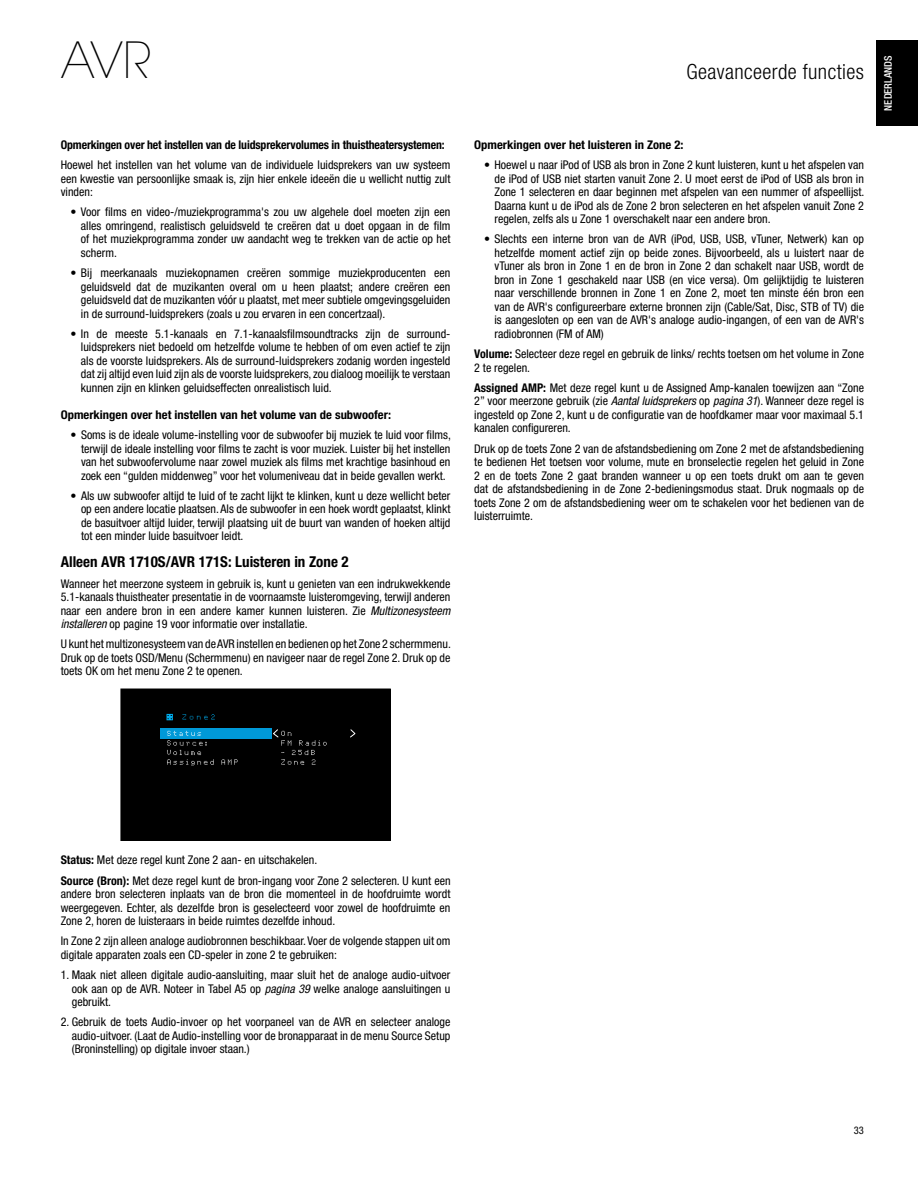
<style>
.page{position:relative;width:918px;height:1188px;background:#fff}
.page>*{position:absolute;margin:0;border:0;box-sizing:border-box;transform-origin:0 0}
.t1{font:200 49.5px "ITC Avant Garde Std";color:#000}
.t2{font:300 condensed 21px "Helvetica Neue LT Pro";letter-spacing:.02em;color:#000}
.t3{font:700 condensed 15px "Helvetica Neue LT Pro";color:#000}
.t4{font:condensed 12px/13.5px "Helvetica Neue LT Pro";color:#000;text-align:justify}
.t5{font:700 condensed 12px "Helvetica Neue LT Pro";color:#000;scale:1.05 1}
.t6{font:700 condensed 12px "Helvetica Neue LT Pro";color:#000}
.t7{font:500 condensed 10.5px "Helvetica Neue LT Pro";color:#fff}
.t8{font:condensed 10.5px "Helvetica Neue LT Pro";color:#000}
.s1{font-style:italic}
.s2{font-weight:700}
</style>
<div class="page">
<div style="left:876px;top:40px;width:42px;height:86px;background:#000"></div>
<div style="left:121px;top:689px;width:269px;height:152px;background:#000"></div>
<div style="left:160px;top:728px;width:111px;height:10px;background:#0099d8"></div>
<svg style="left:183px;top:714px;width:32px;height:6px"></svg>
<svg style="left:167px;top:731px;width:47px;height:34px"></svg>
<svg style="left:221px;top:759px;width:17px;height:6px"></svg>
<svg style="left:273px;top:729px;width:83px;height:36px"></svg>
<svg style="left:167px;top:714px;width:6px;height:6px"></svg>
<h1 class="t1" style="left:61px;top:31px;width:91px">AVR</h1>
<p class="t6" style="left:61px;top:137px;width:385px">Opmerkingen over het instellen van de luidsprekervolumes in thuistheatersystemen:</p>
<p class="t4" style="left:61px;top:158px;width:391px">Hoewel het instellen van het volume van de individuele luidsprekers van uw systeem een kwestie van persoonlijke smaak is, zijn hier enkele ideeën die u wellicht nuttig zult vinden:</p>
<p class="t4" style="left:81px;top:205px;width:371px;text-indent:-11px">• Voor films en video-/muziekprogramma's zou uw algehele doel moeten zijn een alles omringend, realistisch geluidsveld te creëren dat u doet opgaan in de film of het muziekprogramma zonder uw aandacht weg te trekken van de actie op het scherm.</p>
<p class="t4" style="left:81px;top:266px;width:371px;text-indent:-10px">• Bij meerkanaals muziekopnamen creëren sommige muziekproducenten een geluidsveld dat de muzikanten overal om u heen plaatst; andere creëren een geluidsveld dat de muzikanten vóór u plaatst, met meer subtiele omgevingsgeluiden in de surround-luidsprekers (zoals u zou ervaren in een concertzaal).</p>
<p class="t4" style="left:81px;top:327px;width:371px;text-indent:-10px">• In de meeste 5.1-kanaals en 7.1-kanaalsfilmsoundtracks zijn de surround&shy;luidsprekers niet bedoeld om hetzelfde volume te hebben of om even actief te zijn als de voorste luidsprekers. Als de surround-luidsprekers zodanig worden ingesteld dat zij altijd even luid zijn als de voorste luidsprekers, zou dialoog moeilijk te verstaan kunnen zijn en klinken geluidseffecten onrealistisch luid.</p>
<p class="t5" style="left:61px;top:407px;width:316px">Opmerkingen over het instellen van het volume van de subwoofer:</p>
<p class="t4" style="left:81px;top:428px;width:371px;text-indent:-10px">• Soms is de ideale volume-instelling voor de subwoofer bij muziek te luid voor films, terwijl de ideale instelling voor films te zacht is voor muziek. Luister bij het instellen van het subwoofervolume naar zowel muziek als films met krachtige basinhoud en zoek een “gulden middenweg” voor het volumeniveau dat in beide gevallen werkt.</p>
<p class="t4" style="left:81px;top:489px;width:371px;text-indent:-10px">• Als uw subwoofer altijd te luid of te zacht lijkt te klinken, kunt u deze wellicht beter op een andere locatie plaatsen. Als de subwoofer in een hoek wordt geplaatst, klinkt de basuitvoer altijd luider, terwijl plaatsing uit de buurt van wanden of hoeken altijd tot een minder luide basuitvoer leidt.</p>
<p class="t3" style="left:61px;top:553px;width:289px">Alleen AVR 1710S/AVR 171S: Luisteren in Zone 2</p>
<p class="t4" style="left:61px;top:577px;width:391px">Wanneer het meerzone systeem in gebruik is, kunt u genieten van een indrukwekkende 5.1-kanaals thuistheater presentatie in de voornaamste luisteromgeving, terwijl anderen naar een andere bron in een andere kamer kunnen luisteren. Zie <span class="s1">Multizonesysteem installeren</span> op pagine 19 voor informatie over installatie.</p>
<p class="t4" style="left:61px;top:637px;width:392px">U kunt het multizonesysteem van de AVR instellen en bedienen op het Zone 2 schermmenu.<br>Druk op de toets OSD/Menu (Schermmenu) en navigeer naar de regel Zone 2. Druk op de toets OK om het menu Zone 2 te openen.</p>
<h2 class="t2" style="left:686px;top:59px;width:179px">Geavanceerde functies</h2>
<p class="t5" style="left:474px;top:137px;width:201px">Opmerkingen over het luisteren in Zone 2:</p>
<p class="t4" style="left:495px;top:158px;width:371px;text-indent:-10px">• Hoewel u naar iPod of USB als bron in Zone 2 kunt luisteren, kunt u het afspelen van de iPod of USB niet starten vanuit Zone 2. U moet eerst de iPod of USB als bron in Zone 1 selecteren en daar beginnen met afspelen van een nummer of afspeellijst.<br>Daarna kunt u de iPod als de Zone 2 bron selecteren en het afspelen vanuit Zone 2 regelen, zelfs als u Zone 1 overschakelt naar een andere bron.</p>
<p class="t4" style="left:495px;top:232px;width:371px;text-indent:-10px">• Slechts een interne bron van de AVR (iPod, USB, USB, vTuner, Netwerk) kan op hetzelfde moment actief zijn op beide zones. Bijvoorbeeld, als u luistert naar de vTuner als bron in Zone 1 en de bron in Zone 2 dan schakelt naar USB, wordt de bron in Zone 1 geschakeld naar USB (en vice versa). Om gelijktijdig te luisteren naar verschillende bronnen in Zone 1 en Zone 2, moet ten minste één bron een van de AVR's configureerbare externe bronnen zijn (Cable/Sat, Disc, STB of TV) die is aangesloten op een van de AVR's analoge audio-ingangen, of een van de AVR's radiobronnen (FM of AM)</p>
<p class="t4" style="left:474px;top:347px;width:391px"><span class="s2">Volume:</span> Selecteer deze regel en gebruik de links/ rechts toetsen om het volume in Zone<br>2 te regelen.</p>
<p class="t4" style="left:474px;top:381px;width:391px"><span class="s2">Assigned AMP:</span> Met deze regel kunt u de Assigned Amp-kanalen toewijzen aan “Zone 2” voor meerzone gebruik (zie <span class="s1">Aantal luidsprekers</span> op <span class="s1">pagina 31</span>). Wanneer deze regel is ingesteld op Zone 2, kunt u de configuratie van de hoofdkamer maar voor maximaal 5.1 kanalen configureren.</p>
<p class="t4" style="left:474px;top:442px;width:391px">Druk op de toets Zone 2 van de afstandsbediening om Zone 2 met de afstandsbediening te bedienen Het toetsen voor volume, mute en bronselectie regelen het geluid in Zone 2 en de toets Zone 2 gaat branden wanneer u op een toets drukt om aan te geven dat de afstandsbediening in de Zone 2-bedieningsmodus staat. Druk nogmaals op de toets Zone 2 om de afstandsbediening weer om te schakelen voor het bedienen van de luisterruimte.</p>
<p class="t7" style="left:882px;top:111px;width:57px;rotate:-90deg">NEDERLANDS</p>
<p class="t4" style="left:61px;top:850px;width:391px;line-height:20.2px"><span class="s2">Status:</span> Met deze regel kunt Zone 2 aan- en uitschakelen.<br><span class="s2">Source (Bron):</span> Met deze regel kunt de bron-ingang voor Zone 2 selecteren. U kunt een</p>
<p class="t4" style="left:61px;top:887px;width:391px">andere bron selecteren inplaats van de bron die momenteel in de hoofdruimte wordt weergegeven. Echter, als dezelfde bron is geselecteerd voor zowel de hoofdruimte en Zone 2, horen de luisteraars in beide ruimtes dezelfde inhoud.</p>
<p class="t4" style="left:61px;top:934px;width:391px">In Zone 2 zijn alleen analoge audiobronnen beschikbaar. Voer de volgende stappen uit om digitale apparaten zoals een CD-speler in zone 2 te gebruiken:</p>
<p class="t4" style="left:72px;top:968px;width:380px;text-indent:-11px">1. Maak niet alleen digitale audio-aansluiting, maar sluit het de analoge audio-uitvoer ook aan op de AVR. Noteer in Tabel A5 op <span class="s1">pagina 39</span> welke analoge aansluitingen u gebruikt.</p>
<p class="t4" style="left:72px;top:1015px;width:380px;text-indent:-11px">2. Gebruik de toets Audio-invoer op het voorpaneel van de AVR en selecteer analoge audio-uitvoer. (Laat de Audio-instelling voor de bronapparaat in de menu Source Setup (Broninstelling) op digitale invoer staan.)</p>
<p class="t8" style="left:854px;top:1124px;width:12px">33</p>
</div>
